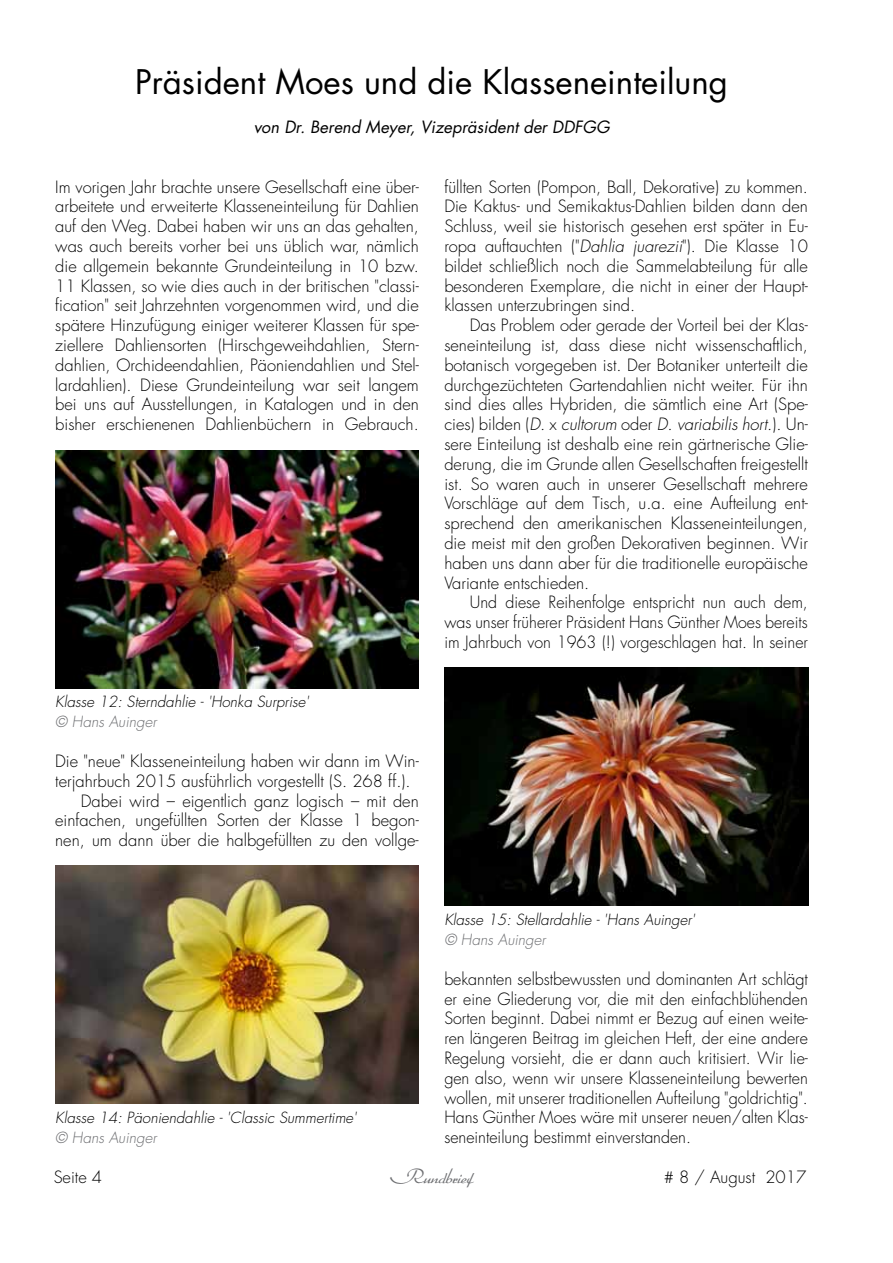
<style>
.page{position:relative;width:893px;height:1263px;background:#fff}
.page>*{position:absolute;margin:0;border:0;box-sizing:border-box;transform-origin:0 0}
.t1{font:33px "Futura Std";color:#000}
.t2{font:300 19.5px "Arabella Pro";color:#6d6e71}
.t3{font:300 16.5px/19.8px "Futura Std";color:#000;text-align:justify}
.t4{font:italic 16.5px "Futura Std";color:#000}
.t5{font:italic 300 15px "Futura Std";color:#000}
.t6{font:italic 300 15px "Futura Std";color:#6d6e71}
.s1{font-style:italic}
</style>
<div class="page">
<img style="left:55px;top:450px;width:364px;height:238px">
<img style="left:55px;top:865px;width:364px;height:238px">
<img style="left:444px;top:668px;width:364px;height:238px">
<h1 class="t1" style="left:135px;top:60px;width:594px">Präsident Moes und die Klasseneinteilung</h1>
<p class="t4" style="left:254px;top:117px;width:357px">von Dr. Berend Meyer, Vizepräsident der DDFGG</p>
<p class="t3" style="left:55px;top:177px;width:365px">Im vorigen Jahr brachte unsere Gesellschaft eine über&shy;arbeitete und erweiterte Klasseneinteilung für Dahlien auf den Weg. Dabei haben wir uns an das gehalten, was auch bereits vorher bei uns üblich war, nämlich die allgemein bekannte Grundeinteilung in 10 bzw.<br>11 Klassen, so wie dies auch in der britischen "classi&shy;fication" seit Jahrzehnten vorgenommen wird, und die spätere Hinzufügung einiger weiterer Klassen für spe&shy;ziellere Dahliensorten (Hirschgeweihdahlien, Stern&shy;dahlien, Orchideendahlien, Päoniendahlien und Stel&shy;lardahlien). Diese Grundeinteilung war seit langem bei uns auf Ausstellungen, in Katalogen und in den bisher erschienenen Dahlienbüchern in Gebrauch.</p>
<p class="t5" style="left:55px;top:693px;width:255px">Klasse 12: Sterndahlie - 'Honka Surprise'</p>
<p class="t6" style="left:55px;top:713px;width:103px">© Hans Auinger</p>
<p class="t3" style="left:55px;top:751px;width:365px">Die "neue" Klasseneinteilung haben wir dann im Win-</p>
<p class="t3" style="left:55px;top:771px;width:357px">terjahrbuch 2015 ausführlich vorgestellt (S. 268 ff.).</p>
<p class="t3" style="left:81px;top:791px;width:340px">Dabei wird – eigentlich ganz logisch – mit den</p>
<p class="t3" style="left:55px;top:811px;width:365px">einfachen, ungefüllten Sorten der Klasse 1 begon-</p>
<p class="t3" style="left:55px;top:831px;width:365px">nen, um dann über die halbgefüllten zu den vollge-</p>
<p class="t5" style="left:55px;top:1109px;width:303px">Klasse 14: Päoniendahlie - 'Classic Summertime'</p>
<p class="t6" style="left:55px;top:1128px;width:103px">© Hans Auinger</p>
<p class="t3" style="left:444px;top:177px;width:365px">füllten Sorten (Pompon, Ball, Dekorative) zu kommen.<br>Die Kaktus- und Semikaktus-Dahlien bilden dann den Schluss, weil sie historisch gesehen erst später in Eu&shy;ropa auftauchten ("<span class="s1">Dahlia juarezii</span>"). Die Klasse 10 bildet schließlich noch die Sammelabteilung für alle besonderen Exemplare, die nicht in einer der Haupt&shy;klassen unterzubringen sind.</p>
<p class="t3" style="left:444px;top:316px;width:365px;text-indent:26px">Das Problem oder gerade der Vorteil bei der Klas&shy;seneinteilung ist, dass diese nicht wissenschaftlich, botanisch vorgegeben ist. Der Botaniker unterteilt die durchgezüchteten Gartendahlien nicht weiter. Für ihn sind dies alles Hybriden, die sämtlich eine Art (Spe&shy;cies) bilden (<span class="s1">D.</span> x <span class="s1">cultorum</span> oder <span class="s1">D. variabilis hort.</span>). Un&shy;sere Einteilung ist deshalb eine rein gärtnerische Glie&shy;derung, die im Grunde allen Gesellschaften freigestellt ist. So waren auch in unserer Gesellschaft mehrere Vorschläge auf dem Tisch, u.a. eine Aufteilung ent&shy;sprechend den amerikanischen Klasseneinteilungen, die meist mit den großen Dekorativen beginnen. Wir haben uns dann aber für die traditionelle europäische Variante entschieden.</p>
<p class="t3" style="left:444px;top:593px;width:365px;text-indent:26px">Und diese Reihenfolge entspricht nun auch dem, was unser früherer Präsident Hans Günther Moes bereits im Jahrbuch von 1963 (!) vorgeschlagen hat. In seiner</p>
<p class="t5" style="left:444px;top:911px;width:252px">Klasse 15: Stellardahlie - 'Hans Auinger'</p>
<p class="t6" style="left:444px;top:930px;width:103px">© Hans Auinger</p>
<p class="t3" style="left:444px;top:969px;width:365px">bekannten selbstbewussten und dominanten Art schlägt er eine Gliederung vor, die mit den einfachblühenden Sorten beginnt. Dabei nimmt er Bezug auf einen weite&shy;ren längeren Beitrag im gleichen Heft, der eine andere Regelung vorsieht, die er dann auch kritisiert. Wir lie&shy;gen also, wenn wir unsere Klasseneinteilung bewerten wollen, mit unserer traditionellen Aufteilung "goldrichtig".<br>Hans Günther Moes wäre mit unserer neuen/alten Klas&shy;seneinteilung bestimmt einverstanden.</p>
<p class="t2" style="left:390px;top:1165px;width:84px">Rundbrief</p>
<p class="t3" style="left:54px;top:1167px;width:50px">Seite 4</p>
<p class="t3" style="left:664px;top:1167px;width:144px"># 8 / August 2017</p>
</div>
